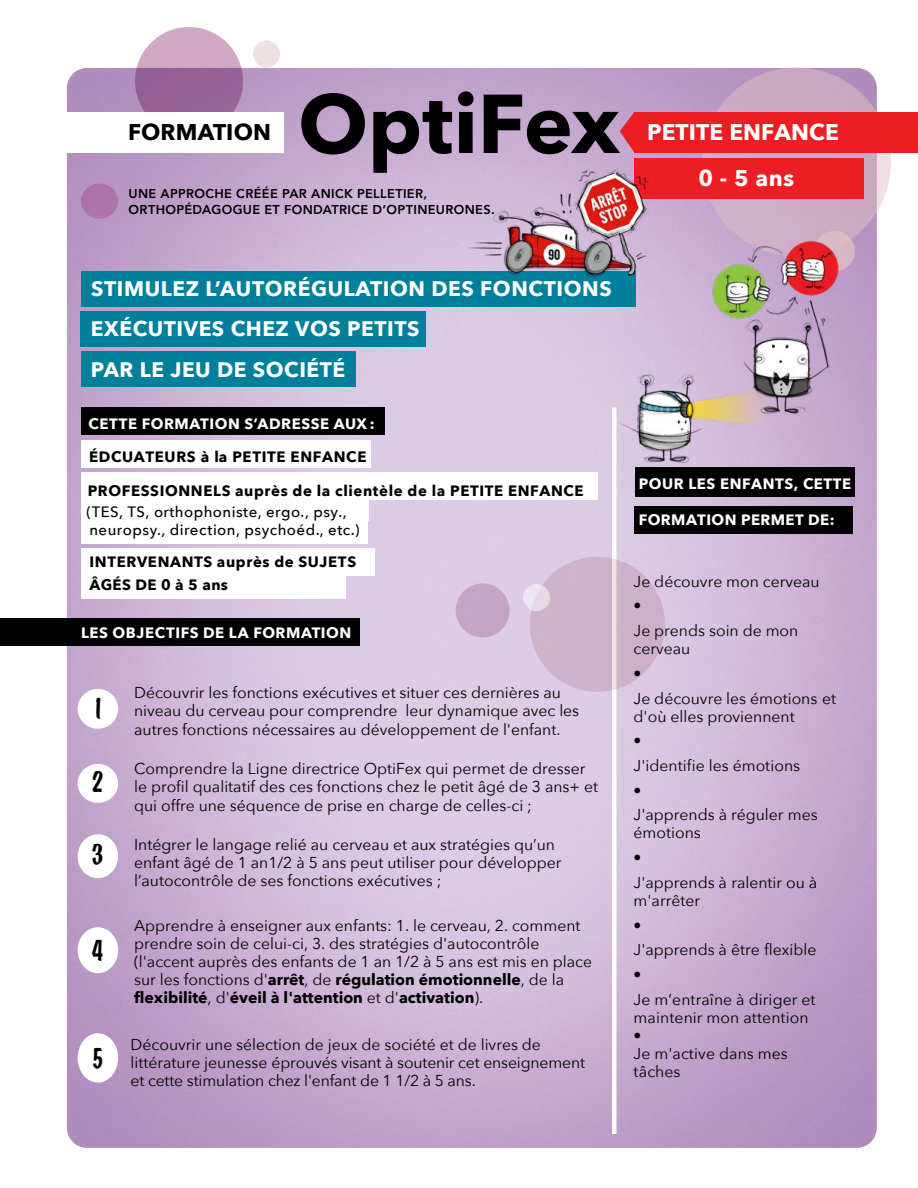
<style>
.page{position:relative;width:918px;height:1188px;background:#fff}
.page>*{position:absolute;margin:0;border:0;box-sizing:border-box;transform-origin:0 0}
.t1{font:700 82.5px "Avenir Next";letter-spacing:-.005em;color:#000}
.t2{font:33px "Brandyscript";color:#000}
.t3{font:700 22.65px/45.9px "Avenir Next";letter-spacing:.005em;color:#fff;text-align:center}
.t4{font:700 22.65px "Avenir Next";letter-spacing:.005em;color:#000}
.t5{font:700 21px/40.3px "Avenir Next";letter-spacing:.025em;color:#fff}
.t6{font:15.75px/18px "Avenir Next";color:#000}
.t7{font:15.75px "Avenir Next";color:#000}
.t8{font:700 15px/22.5px "Avenir Next";letter-spacing:.04em;color:#000}
.t9{font:500 15px "Avenir Next";letter-spacing:.03em;color:#000}
.t10{font:700 15px "Avenir Next";letter-spacing:.035em;color:#fff}
.t11{font:700 15px "Avenir Next";letter-spacing:.035em;color:#fff}
.t12{font:800 12.75px/15.3px "Avenir LT Std";letter-spacing:.03em;color:#000}
.s1{font-weight:700}
.s2{font-style:inherit}
</style>
<div class="page">
<img style="left:67px;top:68px;width:810px;height:1080px">
<hr style="left:612px;top:407px;width:4px;height:727px;background:#fff">
<div style="left:530px;top:557px;width:135px;height:135px;background:#ceb2ca;border-radius:50%"></div>
<div style="left:456px;top:583px;width:54px;height:54px;background:#c3a4c5;border-radius:50%"></div>
<svg style="left:135px;top:27px;width:108px;height:108px;background:#ad7faa"></svg>
<div style="left:253px;top:40px;width:27px;height:28px;background:#f0e0e1;border-radius:50%"></div>
<svg style="left:523px;top:584px;width:27px;height:27px"></svg>
<div style="left:702px;top:68px;width:189px;height:188px;background:#cba9c1;border-radius:50%"></div>
<div style="left:81px;top:184px;width:37px;height:35px;background:#ad74a8;border-radius:50%"></div>
<div style="left:0;top:112px;width:284px;height:41px;background:#fff"></div>
<div style="left:0;top:618px;width:360px;height:28px;background:#000"></div>
<div style="left:635px;top:467px;width:220px;height:29px;background:#000"></div>
<div style="left:635px;top:506px;width:218px;height:28px;background:#000"></div>
<div style="left:81px;top:271px;width:554px;height:35px;background:#02809b"></div>
<div style="left:81px;top:311px;width:345px;height:36px;background:#02809b"></div>
<div style="left:81px;top:352px;width:275px;height:35px;background:#02809b"></div>
<div style="left:634px;top:112px;width:284px;height:41px;background:#ed1d24"></div>
<div style="left:634px;top:158px;width:230px;height:41px;background:#ed1d24"></div>
<svg style="left:620px;top:112px;width:14px;height:38px"></svg>
<div style="left:78px;top:689px;width:40px;height:40px;background:#fff;border-radius:50%"></div>
<div style="left:78px;top:764px;width:40px;height:39px;background:#fff;border-radius:50%"></div>
<svg style="left:76px;top:833px;width:44px;height:47px"></svg>
<div style="left:78px;top:927px;width:40px;height:46px;background:#fff;border-radius:50%"></div>
<div style="left:78px;top:1033px;width:40px;height:50px;background:#fff;border-radius:50%"></div>
<div style="left:81px;top:407px;width:303px;height:28px;background:#000"></div>
<div style="left:81px;top:440px;width:290px;height:28px;background:#fff"></div>
<div style="left:81px;top:473px;width:516px;height:27px;background:#fff"></div>
<div style="left:81px;top:516px;width:287px;height:27px;background:#fff"></div>
<div style="left:81px;top:548px;width:293px;height:28px;background:#fff"></div>
<div style="left:81px;top:571px;width:265px;height:27px;background:#fff"></div>
<div style="left:81px;top:501px;width:288px;height:20px;background:#fff"></div>
<img style="left:457px;top:150px;width:219px;height:137px">
<img style="left:698px;top:219px;width:165px;height:221px">
<img style="left:612px;top:361px;width:169px;height:113px">
<h3 class="t4" style="left:128px;top:113px;width:144px">FORMATION</h3>
<h1 class="t1" style="left:298px;top:53px;width:323px">OptiFex</h1>
<p class="t12" style="left:129px;top:186px;width:368px">UNE APPROCHE CRÉÉE PAR ANICK PELLETIER,<br>ORTHOPÉDAGOGUE ET FONDATRICE D’OPTINEURONES.</p>
<h3 class="t3" style="left:647px;top:109px;width:193px">PETITE ENFANCE<br>0 - 5 ans</h3>
<h3 class="t5" style="left:91px;top:268px;width:522px">STIMULEZ L’AUTORÉGULATION DES FONCTIONS<br>EXÉCUTIVES CHEZ VOS PETITS<br>PAR LE JEU DE SOCIÉTÉ</h3>
<p class="t10" style="left:89px;top:411px;width:288px">CETTE FORMATION S’ADRESSE AUX :</p>
<p class="t8" style="left:89px;top:446px;width:279px">ÉDCUATEURS à la PETITE ENFANCE</p>
<p class="t8" style="left:88px;top:479px;width:498px">PROFESSIONNELS auprès de la clientèle de la PETITE ENFANCE</p>
<p class="t9" style="left:89px;top:517px;width:271px">neuropsy., direction, psychoéd., etc.)</p>
<p class="t8" style="left:89px;top:551px;width:268px">INTERVENANTS auprès de SUJETS<br>ÂGÉS DE 0 à 5 ans</p>
<p class="t9" style="left:87px;top:499px;width:262px">(TES, TS, orthophoniste, ergo., psy.,</p>
<p class="t10" style="left:81px;top:619px;width:272px">LES OBJECTIFS DE LA FORMATION</p>
<h2 class="t2" style="left:92px;top:689px;width:13px">1</h2>
<h2 class="t2" style="left:92px;top:836px;width:13px">3</h2>
<h2 class="t2" style="left:92px;top:931px;width:13px">4</h2>
<h2 class="t2" style="left:92px;top:1040px;width:13px">5</h2>
<p class="t6" style="left:134px;top:682px;width:447px;line-height:18.9px">Découvrir les fonctions exécutives et situer ces dernières au niveau du cerveau pour comprendre leur dynamique avec les autres fonctions nécessaires au développement de l'enfant.</p>
<p class="t6" style="left:134px;top:758px;width:465px;line-height:18.9px">Comprendre la Ligne directrice OptiFex qui permet de dresser le profil qualitatif des ces fonctions chez le petit âgé de 3 ans+ et qui offre une séquence de prise en charge de celles-ci ;</p>
<p class="t6" style="left:134px;top:834px;width:429px">Intégrer le langage relié au cerveau et aux stratégies qu’un enfant âgé de 1 an1/2 à 5 ans peut utiliser pour développer l’autocontrôle de ses fonctions exécutives ;</p>
<p class="t6" style="left:134px;top:915px;width:460px">Apprendre à enseigner aux enfants: 1. le cerveau, 2. comment prendre soin de celui-ci, 3. des stratégies d'autocontrôle (l'accent auprès des enfants de 1 an 1/2 à 5 ans est mis en place sur les fonctions d'<span class="s1">arrêt</span>, de <span class="s1">régulation émotionnelle</span>, de la <span class="s1">flexibilité</span>, d'<span class="s1">éveil à l'attention</span> et d'<span class="s1">activation</span>).</p>
<p class="t6" style="left:131px;top:1035px;width:456px">Découvrir une sélection de jeux de société et de livres de littérature jeunesse éprouvés visant à soutenir cet enseignement et cette stimulation chez l'enfant de 1 1/2 à 5 ans.</p>
<p class="t11" style="left:639px;top:470px;width:214px">POUR LES ENFANTS, CETTE</p>
<p class="t11" style="left:639px;top:507px;width:197px">FORMATION <span class="s2">PERMET DE:</span></p>
<p class="t6" style="left:634px;top:571px;width:188px">Je découvre mon cerveau</p>
<p class="t7" style="left:634px;top:592px;width:9px">•</p>
<p class="t6" style="left:634px;top:621px;width:166px">Je prends soin de mon cerveau</p>
<p class="t7" style="left:634px;top:660px;width:9px">•</p>
<p class="t6" style="left:634px;top:688px;width:204px">Je découvre les émotions et d'où elles proviennent</p>
<p class="t7" style="left:634px;top:727px;width:9px">•</p>
<p class="t6" style="left:634px;top:756px;width:168px">J'identifie les émotions</p>
<p class="t7" style="left:634px;top:777px;width:9px">•</p>
<p class="t6" style="left:634px;top:805px;width:186px">J'apprends à réguler mes émotions</p>
<p class="t7" style="left:634px;top:844px;width:9px">•</p>
<p class="t6" style="left:634px;top:873px;width:185px">J'apprends à ralentir ou à m'arrêter</p>
<p class="t7" style="left:634px;top:912px;width:9px">•</p>
<p class="t6" style="left:634px;top:940px;width:184px">J'apprends à être flexible</p>
<p class="t7" style="left:634px;top:961px;width:9px">•</p>
<p class="t6" style="left:634px;top:990px;width:183px">Je m’entraîne à diriger et maintenir mon attention •<br>Je m'active dans mes tâches</p>
</div>
